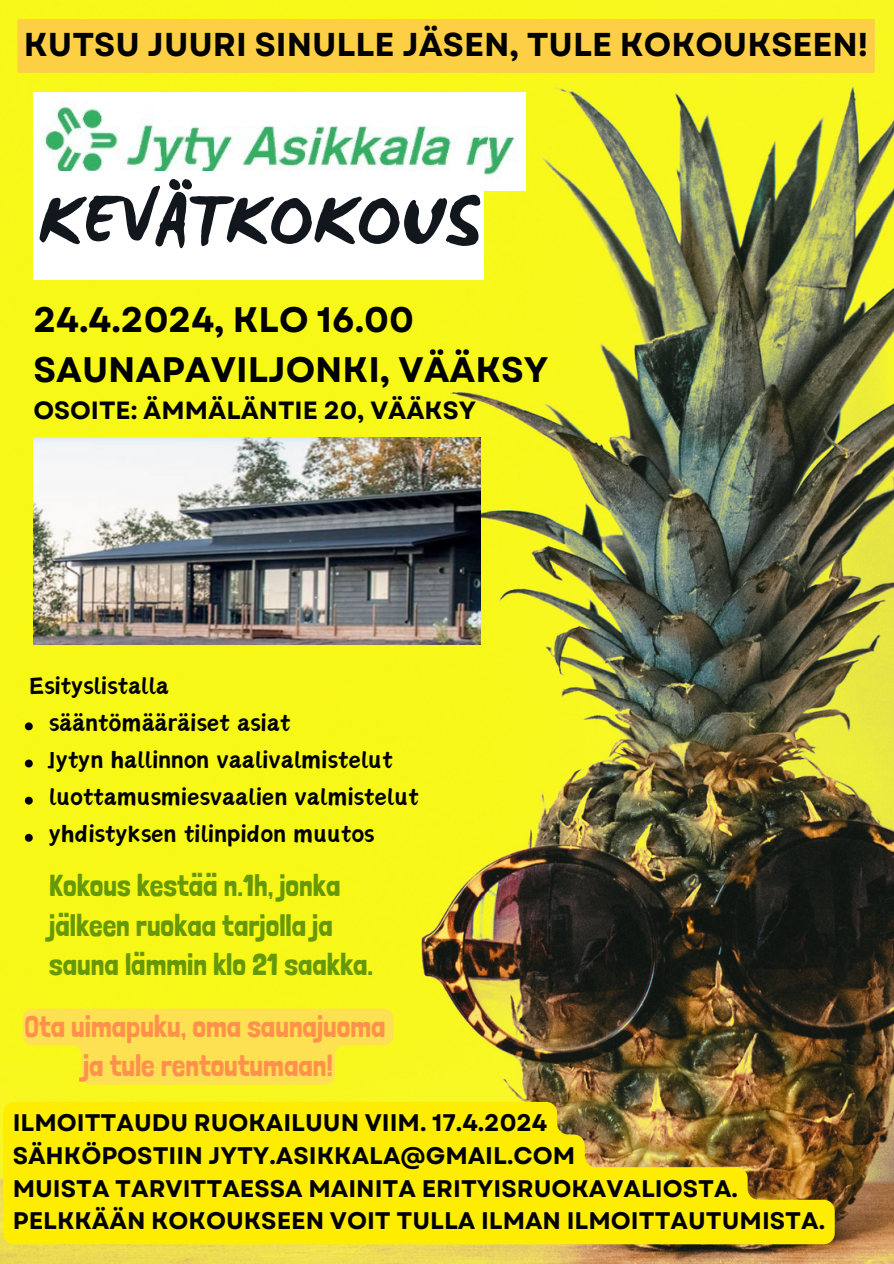
<style>
.page{position:relative;width:894px;height:1264px;background:#fff}
.page>*{position:absolute;margin:0;border:0;box-sizing:border-box;transform-origin:0 0}
.t1{font:700 77.1px "WC Mano Negra Bta";color:#12171d}
.t2{font:700 35.4px/49.5px "Garet";color:#000}
.t3{font:700 33px "Garet";color:#000}
.t4{font:30.3px/39.3px "Londrina Solid";color:#669808}
.t5{font:30.3px/39.3px "Londrina Solid";color:#ff914d;text-align:center}
.t6{font:29.4px "Canva Sword Like Dream";color:#000}
.t7{font:700 24.9px "Garet";color:#000}
.t8{font:700 24px "Garet";color:#000}
</style>
<div class="page">
<img style="left:0;top:0;width:893px;height:1263px">
<img style="left:33px;top:93px;width:492px;height:98px">
<img style="left:33px;top:437px;width:447px;height:207px">
<div style="left:33px;top:171px;width:451px;height:109px;background:#fff"></div>
<svg style="left:25px;top:722px;width:8px;height:8px"></svg>
<svg style="left:25px;top:759px;width:8px;height:8px"></svg>
<svg style="left:25px;top:796px;width:8px;height:8px"></svg>
<svg style="left:25px;top:833px;width:8px;height:8px"></svg>
<div style="left:17px;top:19px;width:857px;height:54px;background:#fccf45;border-radius:2px"></div>
<svg style="left:3px;top:1101px;width:831px;height:143px;background:#ecd608"></svg>
<svg style="left:23px;top:1008px;width:370px;height:76px;background:#fce449"></svg>
<h3 class="t3" style="left:24px;top:21px;width:845px">KUTSU JUURI SINULLE JÄSEN, TULE KOKOUKSEEN!</h3>
<h1 class="t1" style="left:38px;top:172px;width:443px">KEVÄTKOKOUS</h1>
<p class="t2" style="left:33px;top:295px;width:516px">24.4.2024, KLO 16.00<br>SAUNAPAVILJONKI, VÄÄKSY</p>
<p class="t7" style="left:33px;top:392px;width:444px">OSOITE: ÄMMÄLÄNTIE 20, VÄÄKSY</p>
<h3 class="t6" style="left:29px;top:671px;width:141px">Esityslistalla</h3>
<p class="t6" style="left:49px;top:708px;width:243px">sääntömääräiset asiat</p>
<p class="t6" style="left:49px;top:745px;width:345px">Jytyn hallinnon vaalivalmistelut</p>
<p class="t6" style="left:49px;top:783px;width:371px">luottamusmiesvaalien valmistelut</p>
<p class="t6" style="left:49px;top:820px;width:327px">yhdistyksen tilinpidon muutos</p>
<h2 class="t4" style="left:49px;top:866px;width:325px">Kokous kestää n.1h, jonka jälkeen ruokaa tarjolla ja sauna lämmin klo 21 saakka.</h2>
<p class="t5" style="left:24px;top:1006px;width:362px">Ota uimapuku, oma saunajuoma ja tule rentoutumaan!</p>
<h3 class="t8" style="left:13px;top:1105px;width:536px">ILMOITTAUDU RUOKAILUUN VIIM. 17.4.2024</h3>
<p class="t8" style="left:13px;top:1138px;width:564px">SÄHKÖPOSTIIN JYTY.ASIKKALA@GMAIL.COM</p>
<p class="t8" style="left:13px;top:1170px;width:726px">MUISTA TARVITTAESSA MAINITA ERITYISRUOKAVALIOSTA.</p>
<p class="t8" style="left:13px;top:1203px;width:813px">PELKKÄÄN KOKOUKSEEN VOIT TULLA ILMAN ILMOITTAUTUMISTA.</p>
</div>
